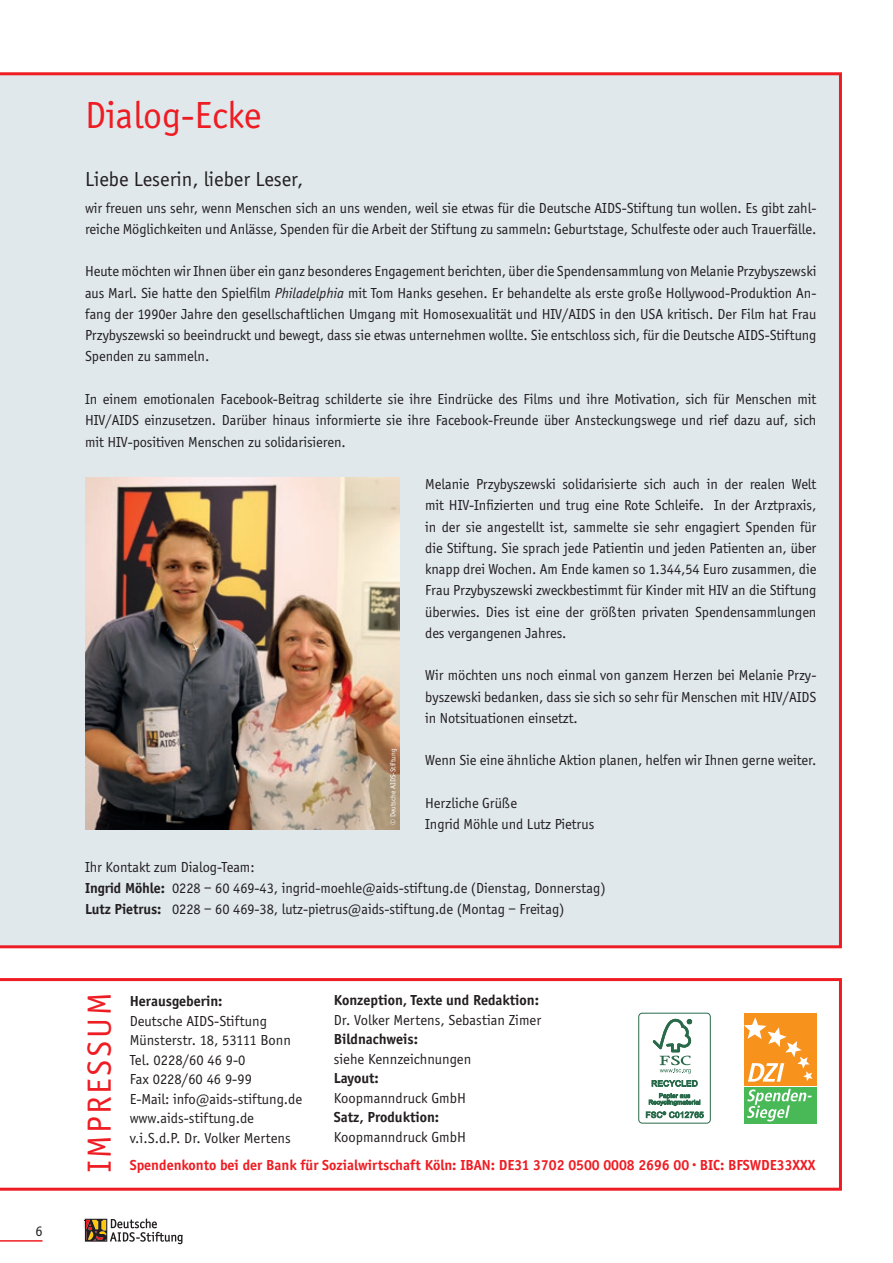
<style>
.page{position:relative;width:893px;height:1263px;background:#fff}
.page>*{position:absolute;margin:0;border:0;box-sizing:border-box;transform-origin:0 0}
.t1{font:39px "Officina Sans";color:#ee1d23}
.t2{font:34.5px "Officina Sans";letter-spacing:.08em;color:#ee1d23}
.t3{font:21px "Officina Sans";color:#231f20}
.t4{font:15px/21.3px "Officina Sans";letter-spacing:-.005em;color:#231f20}
.t5{font:700 15px "Officina Sans";color:#ee1d23}
.t6{font:700 15px "Officina Sans";color:#231f20}
.t7{font:7.5px "Officina Sans";color:#fff}
.s1{font-style:italic}
.s2{font-weight:700}
</style>
<div class="page">
<div style="left:0;top:72px;width:842px;height:876px;background:#e0e8ec"></div>
<svg style="left:0;top:978px;width:842px;height:213px"></svg>
<div style="left:744px;top:1013px;width:72px;height:72px;background:#f7931d"></div>
<div style="left:744px;top:1087px;width:72px;height:36px;background:#49b857"></div>
<svg style="left:747px;top:1089px;width:65px;height:32px"></svg>
<svg style="left:744px;top:1017px;width:69px;height:65px"></svg>
<div style="left:639px;top:1013px;width:71px;height:110px;background:#fff;border-radius:4px"></div>
<div style="left:638px;top:1013px;width:73px;height:110px;border:1px solid #286a4a;border-radius:4px"></div>
<svg style="left:653px;top:1019px;width:39px;height:54px"></svg>
<svg style="left:652px;top:1080px;width:46px;height:7px"></svg>
<svg style="left:646px;top:1093px;width:58px;height:25px"></svg>
<img style="left:85px;top:477px;width:315px;height:352px">
<svg style="left:84px;top:1218px;width:99px;height:26px"></svg>
<hr style="left:0;top:1240px;width:43px;height:1px;background:#ee1d23">
<p class="t4" style="left:36px;top:1220px;width:9px">6</p>
<h1 class="t1" style="left:85px;top:93px;width:178px">Dialog-Ecke</h1>
<h3 class="t3" style="left:85px;top:167px;width:219px">Liebe Leserin, lieber Leser,</h3>
<p class="t4" style="left:85px;top:197px;width:733px">wir freuen uns sehr, wenn Menschen sich an uns wenden, weil sie etwas für die Deutsche AIDS-Stiftung tun wollen. Es gibt zahl&shy;reiche Möglichkeiten und Anlässe, Spenden für die Arbeit der Stiftung zu sammeln: Geburtstage, Schulfeste oder auch Trauerfälle.</p>
<p class="t4" style="left:85px;top:261px;width:733px;text-align:justify">Heute möchten wir Ihnen über ein ganz besonderes Engagement berichten, über die Spendensammlung von Melanie Przybyszewski aus Marl. Sie hatte den Spielfilm <span class="s1">Philadelphia</span> mit Tom Hanks gesehen. Er behandelte als erste große Hollywood-Produktion An&shy;fang der 1990er Jahre den gesellschaftlichen Umgang mit Homosexualität und HIV/AIDS in den USA kritisch. Der Film hat Frau Przybyszewski so beeindruckt und bewegt, dass sie etwas unternehmen wollte. Sie entschloss sich, für die Deutsche AIDS-Stiftung Spenden zu sammeln.</p>
<p class="t4" style="left:85px;top:388px;width:733px;text-align:justify">In einem emotionalen Facebook-Beitrag schilderte sie ihre Eindrücke des Films und ihre Motivation, sich für Menschen mit HIV/AIDS einzusetzen. Darüber hinaus informierte sie ihre Facebook-Freunde über Ansteckungswege und rief dazu auf, sich mit HIV-positiven Menschen zu solidarisieren.</p>
<p class="t4" style="left:425px;top:474px;width:393px;text-align:justify">Melanie Przybyszewski solidarisierte sich auch in der realen Welt mit HIV-Infizierten und trug eine Rote Schleife. In der Arztpraxis, in der sie angestellt ist, sammelte sie sehr engagiert Spenden für die Stiftung. Sie sprach jede Patientin und jeden Patienten an, über knapp drei Wochen. Am Ende kamen so 1.344,54 Euro zusammen, die Frau Przybyszewski zweckbestimmt für Kinder mit HIV an die Stiftung überwies. Dies ist eine der größten privaten Spendensammlungen des vergangenen Jahres.</p>
<p class="t4" style="left:425px;top:665px;width:393px;text-align:justify">Wir möchten uns noch einmal von ganzem Herzen bei Melanie Przy&shy;byszewski bedanken, dass sie sich so sehr für Menschen mit HIV/AIDS in Notsituationen einsetzt.</p>
<p class="t4" style="left:425px;top:750px;width:393px">Wenn Sie eine ähnliche Aktion planen, helfen wir Ihnen gerne weiter.</p>
<p class="t4" style="left:425px;top:792px;width:171px">Herzliche Grüße<br>Ingrid Möhle und Lutz Pietrus</p>
<p class="t4" style="left:85px;top:856px;width:522px">Ihr Kontakt zum Dialog-Team:<br><span class="s2">Ingrid Möhle:</span> 0228 – 60 469-43, ingrid-moehle@aids-stiftung.de (Dienstag, Donnerstag)<br><span class="s2">Lutz Pietrus:</span> 0228 – 60 469-38, lutz-pietrus@aids-stiftung.de (Montag – Freitag)</p>
<p class="t7" style="left:389px;top:825px;width:78px;rotate:-90deg">© Deutsche AIDS-Stiftung</p>
<h2 class="t2" style="left:80px;top:1172px;width:181px;rotate:-90deg">IMPRESSUM</h2>
<p class="t6" style="left:334px;top:991px;width:207px">Konzeption, Texte und Redaktion:</p>
<p class="t6" style="left:130px;top:992px;width:94px">Herausgeberin:</p>
<p class="t4" style="left:130px;top:1011px;width:174px;line-height:19.5px">Deutsche AIDS-Stiftung<br>Münsterstr. 18, 53111 Bonn<br>Tel. 0228/60 46 9-0<br>Fax 0228/60 46 9-99<br>E-Mail: info@aids-stiftung.de www.aids-stiftung.de v.i.S.d.P. Dr. Volker Mertens</p>
<p class="t4" style="left:334px;top:1009px;width:209px">Dr. Volker Mertens, Sebastian Zimer</p>
<p class="t6" style="left:334px;top:1030px;width:86px">Bildnachweis:</p>
<p class="t4" style="left:334px;top:1048px;width:139px">siehe Kennzeichnungen</p>
<p class="t6" style="left:334px;top:1069px;width:47px">Layout:</p>
<p class="t4" style="left:334px;top:1087px;width:134px">Koopmanndruck GmbH</p>
<p class="t6" style="left:334px;top:1108px;width:107px">Satz, Produktion:</p>
<p class="t4" style="left:334px;top:1126px;width:134px">Koopmanndruck GmbH</p>
<p class="t5" style="left:130px;top:1156px;width:687px">Spendenkonto bei der Bank für Sozialwirtschaft Köln: IBAN: DE31 3702 0500 0008 2696 00 · BIC: BFSWDE33XXX</p>
</div>
